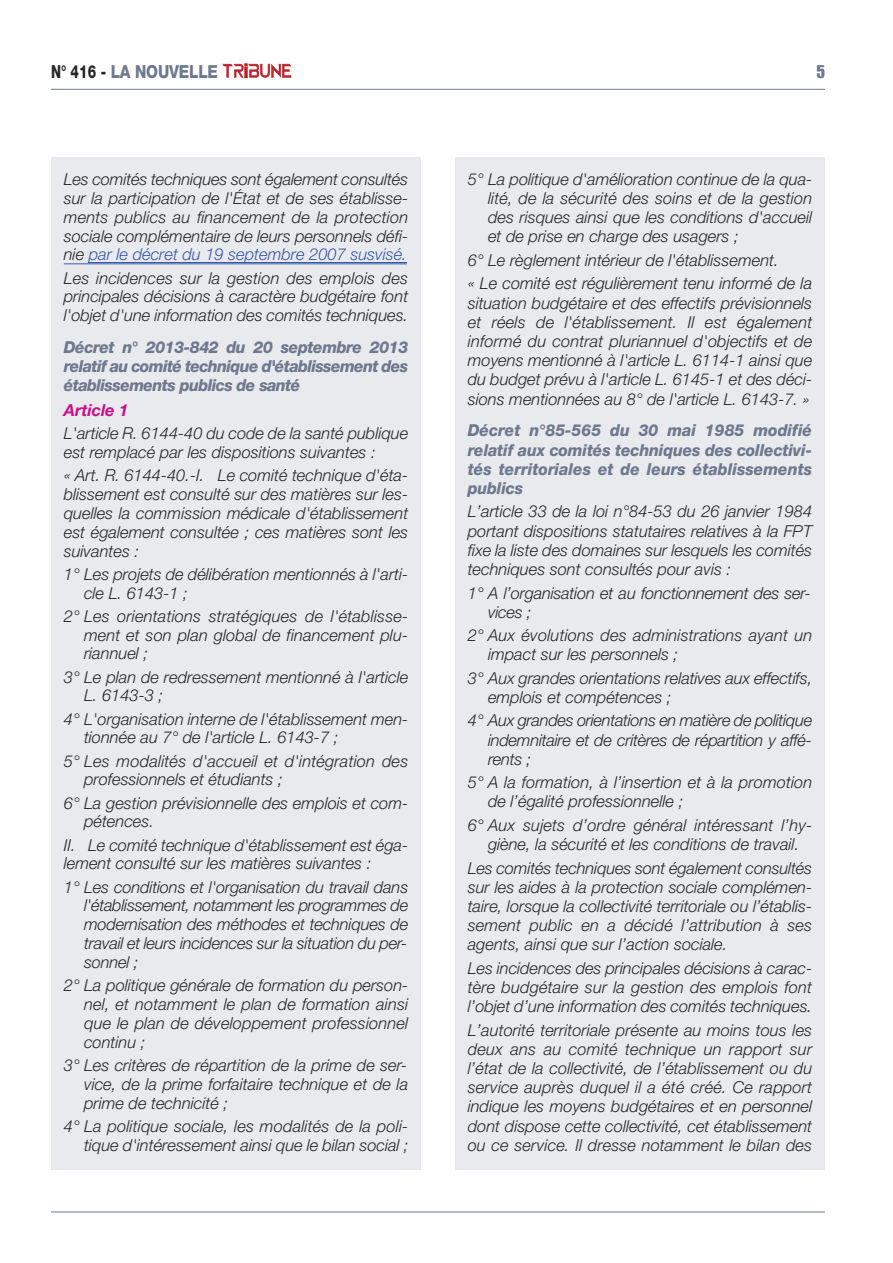
<style>
.page{position:relative;width:893px;height:1263px;background:#fff}
.page>*{position:absolute;margin:0;border:0;box-sizing:border-box;transform-origin:0 0}
.t1{font:800 18px "Helvetica Neue";letter-spacing:-.01em;color:#6e788e;scale:.85 1}
.t2{font:18px "Impact";color:#6e788e}
.t3{font:italic 300 16.5px/19.2px "Helvetica Neue";color:#272627;text-align:justify}
.t4{font:italic 800 16.5px/19.2px "Helvetica Neue";letter-spacing:-.02em;color:#6e788e;text-align:justify;scale:.95 1}
.t5{font:italic 700 16.5px "Helvetica Neue";color:#ca0d89}
.s1{color:#272627}
.s2{color:#3759a5}
</style>
<div class="page">
<div style="left:455px;top:157px;width:370px;height:1012px;background:#e9eaee"></div>
<div style="left:51px;top:157px;width:370px;height:1012px;background:#e9eaee"></div>
<svg style="left:222px;top:64px;width:69px;height:14px"></svg>
<hr style="left:51px;top:89px;width:774px;height:1px;background:#6e788e">
<hr style="left:64px;top:264px;width:343px;height:1px;background:#3759a5">
<hr style="left:89px;top:262px;width:318px;height:1px;background:#3759a5">
<hr style="left:51px;top:1211px;width:774px;height:1px;background:#6e788e">
<p class="t1" style="left:51px;top:65px;width:198px"><span class="s1">N° 416 -</span> LA NOUVELLE</p>
<p class="t2" style="left:816px;top:65px;width:10px">5</p>
<p class="t3" style="left:64px;top:171px;width:346px">Les comités techniques sont également consultés sur la participation de l'État et de ses établisse&shy;ments publics au financement de la protection sociale complémentaire de leurs personnels défi&shy;nie <span class="s2">par le décret du 19 septembre 2007 susvisé.</span></p>
<p class="t3" style="left:64px;top:270px;width:346px">Les incidences sur la gestion des emplois des principales décisions à caractère budgétaire font l'objet d'une information des comités techniques.</p>
<p class="t4" style="left:64px;top:339px;width:364px">Décret n° 2013-842 du 20 septembre 2013 relatif au comité technique d'établissement des établissements publics de santé</p>
<p class="t5" style="left:64px;top:404px;width:66px">Article 1</p>
<p class="t3" style="left:64px;top:425px;width:346px">L'article R. 6144-40 du code de la santé publique est remplacé par les dispositions suivantes :</p>
<p class="t3" style="left:64px;top:467px;width:346px">« Art. R. 6144-40.-I. Le comité technique d'éta&shy;blissement est consulté sur des matières sur les&shy;quelles la commission médicale d'établissement est également consultée ; ces matières sont les suivantes :</p>
<p class="t3" style="left:84px;top:566px;width:326px;text-indent:-20px">1° Les projets de délibération mentionnés à l'arti&shy;cle L. 6143-1 ;</p>
<p class="t3" style="left:84px;top:608px;width:326px;text-indent:-20px">2° Les orientations stratégiques de l'établisse&shy;ment et son plan global de financement plu&shy;riannuel ;</p>
<p class="t3" style="left:84px;top:669px;width:326px;text-indent:-20px">3° Le plan de redressement mentionné à l'article<br>L. 6143-3 ;</p>
<p class="t3" style="left:84px;top:711px;width:326px;text-indent:-20px">4° L'organisation interne de l'établissement men&shy;tionnée au 7° de l'article L. 6143-7 ;</p>
<p class="t3" style="left:84px;top:753px;width:326px;text-indent:-20px">5° Les modalités d'accueil et d'intégration des professionnels et étudiants ;</p>
<p class="t3" style="left:84px;top:795px;width:326px;text-indent:-20px">6° La gestion prévisionnelle des emplois et com&shy;pétences.</p>
<p class="t3" style="left:64px;top:837px;width:346px">II. Le comité technique d'établissement est éga&shy;lement consulté sur les matières suivantes :</p>
<p class="t3" style="left:84px;top:879px;width:326px;text-indent:-20px">1° Les conditions et l'organisation du travail dans l'établissement, notamment les programmes de modernisation des méthodes et techniques de travail et leurs incidences sur la situation du per&shy;sonnel ;</p>
<p class="t3" style="left:84px;top:977px;width:326px;text-indent:-20px">2° La politique générale de formation du person&shy;nel, et notamment le plan de formation ainsi que le plan de développement professionnel continu ;</p>
<p class="t3" style="left:84px;top:1057px;width:326px;text-indent:-20px">3° Les critères de répartition de la prime de ser&shy;vice, de la prime forfaitaire technique et de la prime de technicité ;</p>
<p class="t3" style="left:64px;top:1118px;width:346px;text-align:right">4° La politique sociale, les modalités de la poli&shy;tique d'intéressement ainsi que le bilan social ;</p>
<p class="t3" style="left:488px;top:171px;width:326px;text-indent:-20px">5° La politique d'amélioration continue de la qua&shy;lité, de la sécurité des soins et de la gestion des risques ainsi que les conditions d'accueil et de prise en charge des usagers ;</p>
<p class="t3" style="left:468px;top:250px;width:346px;line-height:23.4px">6° Le règlement intérieur de l'établissement.<br>« Le comité est régulièrement tenu informé de la</p>
<p class="t3" style="left:468px;top:295px;width:346px">situation budgétaire et des effectifs prévisionnels et réels de l'établissement. Il est également informé du contrat pluriannuel d'objectifs et de moyens mentionné à l'article L. 6114-1 ainsi que du budget prévu à l'article L. 6145-1 et des déci&shy;sions mentionnées au 8° de l'article L. 6143-7. »</p>
<p class="t4" style="left:468px;top:422px;width:364px">Décret n°85-565 du 30 mai 1985 modifié relatif aux comités techniques des collectivi&shy;tés territoriales et de leurs établissements publics</p>
<p class="t3" style="left:468px;top:504px;width:346px">L’article 33 de la loi n°84-53 du 26 janvier 1984 portant dispositions statutaires relatives à la FPT fixe la liste des domaines sur lesquels les comités techniques sont consultés pour avis :</p>
<p class="t3" style="left:488px;top:585px;width:324px;text-indent:-20px">1° A l’organisation et au fonctionnement des ser&shy;vices ;</p>
<p class="t3" style="left:488px;top:627px;width:326px;text-indent:-20px">2° Aux évolutions des administrations ayant un impact sur les personnels ;</p>
<p class="t3" style="left:488px;top:670px;width:326px;text-indent:-20px">3° Aux grandes orientations relatives aux effectifs, emplois et compétences ;</p>
<p class="t3" style="left:488px;top:712px;width:326px;text-indent:-20px">4° Aux grandes orientations en matière de politique indemnitaire et de critères de répartition y affé&shy;rents ;</p>
<p class="t3" style="left:488px;top:774px;width:326px;text-indent:-20px">5° A la formation, à l’insertion et à la promotion de l’égalité professionnelle ;</p>
<p class="t3" style="left:468px;top:817px;width:346px;text-align:center">6° Aux sujets d’ordre général intéressant l’hy&shy;giène, la sécurité et les conditions de travail.</p>
<p class="t3" style="left:468px;top:860px;width:346px">Les comités techniques sont également consultés sur les aides à la protection sociale complémen&shy;taire, lorsque la collectivité territoriale ou l’établis&shy;sement public en a décidé l’attribution à ses agents, ainsi que sur l’action sociale.</p>
<p class="t3" style="left:468px;top:960px;width:346px">Les incidences des principales décisions à carac&shy;tère budgétaire sur la gestion des emplois font l’objet d’une information des comités techniques.</p>
<p class="t3" style="left:468px;top:1022px;width:346px">L’autorité territoriale présente au moins tous les deux ans au comité technique un rapport sur l’état de la collectivité, de l’établissement ou du service auprès duquel il a été créé. Ce rapport indique les moyens budgétaires et en personnel dont dispose cette collectivité, cet établissement ou ce service. Il dresse notamment le bilan des</p>
</div>
